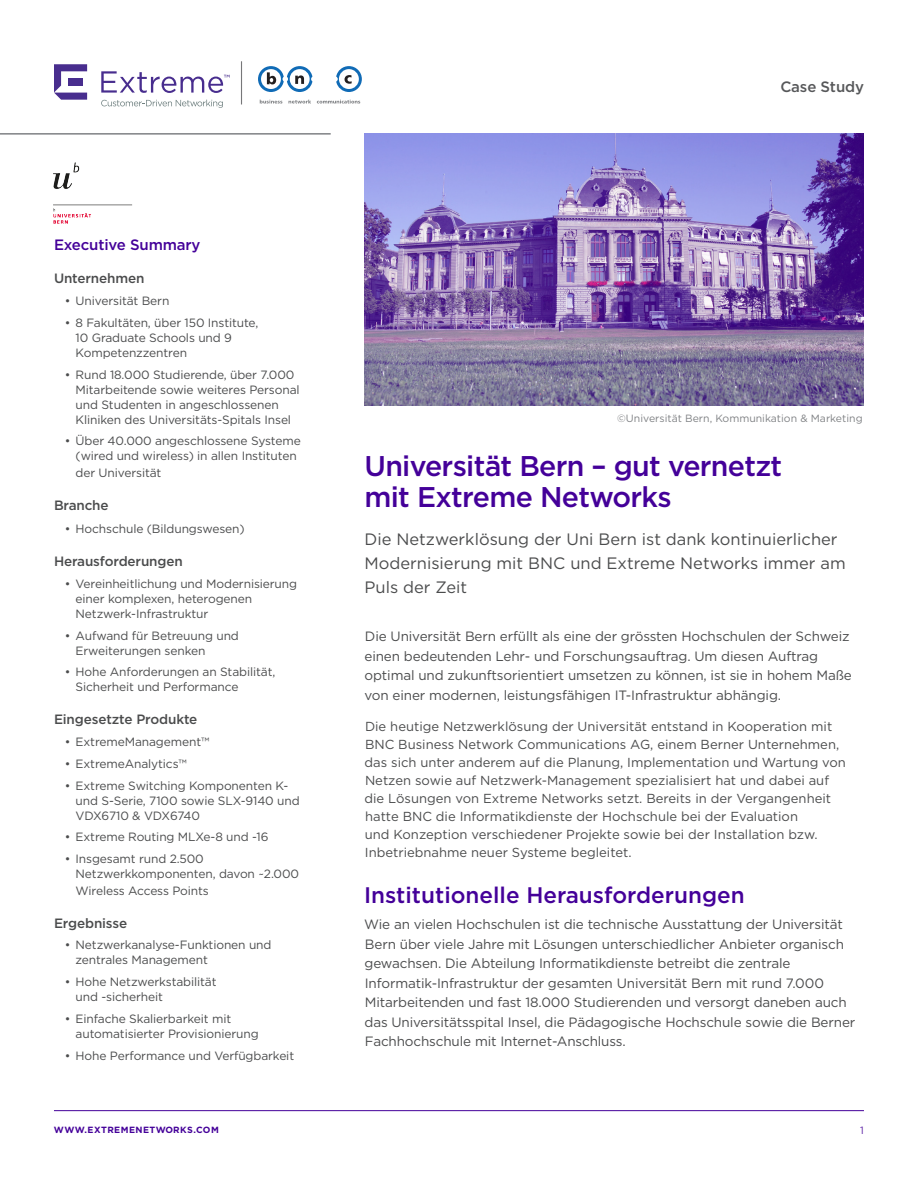
<style>
.page{position:relative;width:918px;height:1188px;background:#fff}
.page>*{position:absolute;margin:0;border:0;box-sizing:border-box;transform-origin:0 0}
.t1{font:500 28.5px/31.5px "Gotham";letter-spacing:-.025em;color:#409}
.t2{font:500 22.5px "Gotham";color:#409}
.Introduction_Body{font:16.5px/24px "Gotham";color:#4b4c4d}
.Sidebar_-_H1{font:500 15px "Gotham";letter-spacing:-.01em;color:#409}
.Document_Header{font:500 15px "Gotham";letter-spacing:-.01em;color:#57585a}
.Body{font:13.5px/19.5px "Gotham";letter-spacing:-.01em;color:#4b4c4d}
.Sidebar_-_H2{font:500 13.5px "Gotham";letter-spacing:-.01em;color:#4b4c4d}
.Body-2{font:13.05px/18px "Gotham";color:#4b4c4d}
.t3{font:12px/15px "Gotham";letter-spacing:-.01em;color:#4b4c4d}
.Table___Body_Copy_Le{font:10.5px "Gotham";color:#808285}
.t4{font:10.5px "Gotham";color:#6026a8}
.t5{font:700 9px "Gotham";letter-spacing:.05em;color:#409}
</style>
<div class="page">
<hr style="left:54px;top:1110px;width:810px;height:1px;background:#409">
<svg style="left:101px;top:100px;width:122px;height:8px"></svg>
<svg style="left:54px;top:64px;width:33px;height:36px"></svg>
<svg style="left:101px;top:71px;width:129px;height:22px"></svg>
<hr style="left:0;top:133px;width:331px;height:2px;background:#808285">
<img style="left:364px;top:134px;width:500px;height:272px">
<hr style="left:241px;top:61px;width:1px;height:43px;background:#777779">
<svg style="left:260px;top:100px;width:22px;height:4px"></svg>
<svg style="left:288px;top:100px;width:23px;height:4px"></svg>
<svg style="left:317px;top:100px;width:43px;height:4px"></svg>
<svg style="left:258px;top:66px;width:54px;height:26px"></svg>
<svg style="left:336px;top:66px;width:26px;height:26px"></svg>
<img style="left:54px;top:162px;width:79px;height:62px">
<p class="Sidebar_-_H1" style="left:54px;top:235px;width:148px">Executive Summary</p>
<p class="Sidebar_-_H2" style="left:54px;top:270px;width:92px">Unternehmen</p>
<p class="t3" style="left:65px;top:293px;width:106px">• Universität Bern</p>
<p class="t3" style="left:76px;top:315px;width:184px;text-indent:-11px">• 8 Fakultäten, über 150 Institute,<br>10 Graduate Schools und 9<br>Kompetenzzentren</p>
<p class="t3" style="left:76px;top:367px;width:226px;text-indent:-11px">• Rund 18.000 Studierende, über 7.000<br>Mitarbeitende sowie weiteres Personal und Studenten in angeschlossenen Kliniken des Universitäts-Spitals Insel</p>
<p class="t3" style="left:65px;top:433px;width:237px;text-align:center">• Über 40.000 angeschlossene Systeme (wired und wireless) in allen Instituten</p>
<p class="t3" style="left:76px;top:465px;width:87px">der Universität</p>
<p class="Sidebar_-_H2" style="left:54px;top:496px;width:56px">Branche</p>
<p class="t3" style="left:65px;top:521px;width:181px">• Hochschule (Bildungswesen)</p>
<p class="Sidebar_-_H2" style="left:54px;top:552px;width:130px">Herausforderungen</p>
<p class="t3" style="left:76px;top:576px;width:223px;text-indent:-11px">• Vereinheitlichung und Modernisierung einer komplexen, heterogenen<br>Netzwerk-Infrastruktur</p>
<p class="t3" style="left:76px;top:628px;width:165px;text-indent:-11px">• Aufwand für Betreuung und<br>Erweiterungen senken</p>
<p class="t3" style="left:76px;top:664px;width:201px;text-indent:-11px">• Hohe Anforderungen an Stabilität,<br>Sicherheit und Performance</p>
<p class="Sidebar_-_H2" style="left:54px;top:711px;width:145px">Eingesetzte Produkte</p>
<p class="t3" style="left:65px;top:734px;width:146px">• ExtremeManagement™</p>
<p class="t3" style="left:65px;top:756px;width:124px">• ExtremeAnalytics™</p>
<p class="t3" style="left:76px;top:778px;width:226px;text-indent:-11px">• Extreme Switching Komponenten K&shy;und S-Serie, 7100 sowie SLX-9140 und<br>VDX6710 &amp; VDX6740</p>
<p class="t3" style="left:65px;top:829px;width:205px">• Extreme Routing MLXe-8 und -16</p>
<p class="t3" style="left:76px;top:851px;width:225px;text-indent:-11px">• Insgesamt rund 2.500<br>Netzwerkkomponenten, davon ~2.000</p>
<p class="t3" style="left:76px;top:883px;width:135px">Wireless Access Points</p>
<p class="Sidebar_-_H2" style="left:54px;top:914px;width:75px">Ergebnisse</p>
<p class="t3" style="left:76px;top:937px;width:197px;text-indent:-11px">• Netzwerkanalyse-Funktionen und zentrales Management</p>
<p class="t3" style="left:76px;top:974px;width:142px;text-indent:-11px">• Hohe Netzwerkstabilität und -sicherheit</p>
<p class="t3" style="left:76px;top:1011px;width:185px;text-indent:-11px">• Einfache Skalierbarkeit mit automatisierter Provisionierung</p>
<p class="t3" style="left:65px;top:1048px;width:231px">• Hohe Performance und Verfügbarkeit</p>
<p class="Document_Header" style="left:780px;top:77px;width:85px">Case Study</p>
<p class="Table___Body_Copy_Le" style="left:617px;top:412px;width:247px">©Universität Bern, Kommunikation &amp; Marketing</p>
<h1 class="t1" style="left:364px;top:450px;width:419px">Universität Bern – gut vernetzt mit Extreme Networks</h1>
<p class="Introduction_Body" style="left:364px;top:527px;width:483px">Die Netzwerklösung der Uni Bern ist dank kontinuierlicher<br>Modernisierung mit BNC und Extreme Networks immer am<br>Puls der Zeit</p>
<p class="Body" style="left:365px;top:626px;width:489px">Die Universität Bern erfüllt als eine der grössten Hochschulen der Schweiz einen bedeutenden Lehr- und Forschungsauftrag. Um diesen Auftrag optimal und zukunftsorientiert umsetzen zu können, ist sie in hohem Maße von einer modernen, leistungsfähigen IT-Infrastruktur abhängig.</p>
<p class="Body-2" style="left:365px;top:717px;width:483px">Die heutige Netzwerklösung der Universität entstand in Kooperation mit BNC Business Network Communications AG, einem Berner Unternehmen, das sich unter anderem auf die Planung, Implementation und Wartung von Netzen sowie auf Netzwerk-Management spezialisiert hat und dabei auf die Lösungen von Extreme Networks setzt. Bereits in der Vergangenheit hatte BNC die Informatikdienste der Hochschule bei der Evaluation<br>und Konzeption verschiedener Projekte sowie bei der Installation bzw.<br>Inbetriebnahme neuer Systeme begleitet.</p>
<h2 class="t2" style="left:364px;top:880px;width:382px">Institutionelle Herausforderungen</h2>
<p class="Body" style="left:364px;top:914px;width:493px">Wie an vielen Hochschulen ist die technische Ausstattung der Universität Bern über viele Jahre mit Lösungen unterschiedlicher Anbieter organisch gewachsen. Die Abteilung Informatikdienste betreibt die zentrale Informatik-Infrastruktur der gesamten Universität Bern mit rund 7.000<br>Mitarbeitenden und fast 18.000 Studierenden und versorgt daneben auch das Universitätsspital Insel, die Pädagogische Hochschule sowie die Berner Fachhochschule mit Internet-Anschluss.</p>
<p class="t5" style="left:54px;top:1124px;width:166px">WWW.EXTREMENETWORKS.COM</p>
<p class="t4" style="left:860px;top:1124px;width:5px">1</p>
</div>
